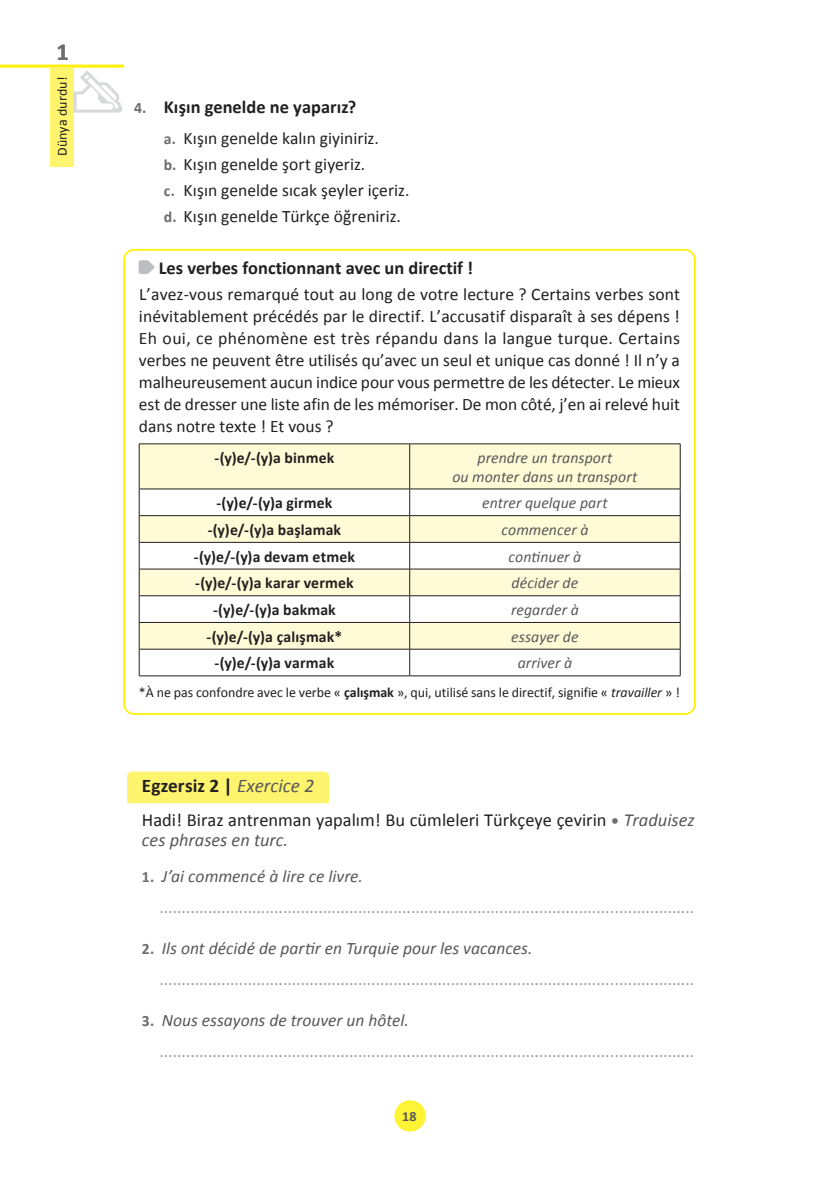
<style>
.page{position:relative;width:819px;height:1191px;background:#fff}
.page>*{position:absolute;margin:0;border:0;box-sizing:border-box;transform-origin:0 0}
.t1{font:700 24.5px "Calibri";color:#6c6d70}
.t2{font:700 19.25px "Calibri";color:#231f20}
.t3{font:18.38px/20.1px "Calibri";color:#231f20}
.t4{font:700 18.38px "Calibri";color:#231f20}
.t5{font:17.5px/21.9px "Calibri";color:#231f20}
.t6{font:17.5px/31.2px "Calibri";color:#939598}
.t7{font:700 15.75px "Calibri";letter-spacing:.01em;color:#231f20}
.t8{font:italic 15.75px/18.4px "Calibri";letter-spacing:.005em;color:#57585a;text-align:center}
.t9{font:14px "Calibri";color:#231f20}
.t10{font:700 14px "Calibri";color:#57585a}
.s1{font-size:15.75px;color:#6c6d70}
.s2{font-weight:700;font-size:15.75px;color:#6c6d70}
.s3{font-weight:700}
.s4{font-style:italic}
.s5{font-weight:400;font-style:italic;color:#57585a}
.s6{font-style:italic;color:#57585a}
</style>
<div class="page">
<hr style="left:0;top:65px;width:124px;height:2px;background:#fff101">
<div style="left:50px;top:67px;width:24px;height:99px;background:#fff46d"></div>
<svg style="left:74px;top:70px;width:48px;height:43px"></svg>
<div style="left:394px;top:1100px;width:31px;height:31px;background:#fff335;border-radius:50%"></div>
<div style="left:123px;top:249px;width:572px;height:466px;border:2px solid #fff101;border-radius:10px"></div>
<div style="left:127px;top:771px;width:202px;height:32px;background:#fff46d"></div>
<div style="left:140px;top:444px;width:540px;height:44px;background:#fffbd6"></div>
<svg style="left:140px;top:489px;width:540px;height:186px"></svg>
<hr style="left:409px;top:444px;width:1px;height:45px;background:#231f20">
<svg style="left:409px;top:489px;width:1px;height:186px"></svg>
<hr style="left:139px;top:443px;width:270px;height:1px;background:#231f20">
<hr style="left:139px;top:444px;width:1px;height:45px;background:#231f20">
<hr style="left:409px;top:443px;width:271px;height:1px;background:#231f20">
<hr style="left:680px;top:444px;width:1px;height:45px;background:#231f20">
<hr style="left:139px;top:488px;width:270px;height:1px;background:#231f20">
<hr style="left:409px;top:488px;width:271px;height:1px;background:#231f20">
<hr style="left:139px;top:515px;width:270px;height:1px;background:#231f20">
<hr style="left:409px;top:515px;width:271px;height:1px;background:#231f20">
<hr style="left:139px;top:542px;width:270px;height:1px;background:#231f20">
<hr style="left:409px;top:542px;width:271px;height:1px;background:#231f20">
<hr style="left:139px;top:569px;width:270px;height:1px;background:#231f20">
<hr style="left:409px;top:569px;width:271px;height:1px;background:#231f20">
<hr style="left:139px;top:595px;width:270px;height:1px;background:#231f20">
<hr style="left:409px;top:595px;width:271px;height:1px;background:#231f20">
<hr style="left:139px;top:622px;width:270px;height:1px;background:#231f20">
<hr style="left:409px;top:622px;width:271px;height:1px;background:#231f20">
<hr style="left:139px;top:649px;width:270px;height:1px;background:#231f20">
<svg style="left:139px;top:489px;width:1px;height:186px"></svg>
<hr style="left:409px;top:649px;width:271px;height:1px;background:#231f20">
<svg style="left:680px;top:489px;width:1px;height:186px"></svg>
<hr style="left:139px;top:675px;width:270px;height:1px;background:#231f20">
<hr style="left:409px;top:675px;width:271px;height:1px;background:#231f20">
<h1 class="t1" style="left:56px;top:36px;width:14px">1</h1>
<p class="t9" style="left:53px;top:156px;width:81px;rotate:-90deg">Dünya durdu!</p>
<p class="t4" style="left:134px;top:95px;width:224px"><span class="s1">4.</span> Kışın genelde ne yaparız?</p>
<p class="t5" style="left:164px;top:125px;width:247px;line-height:25.9px"><span class="s2">a.</span> Kışın genelde kalın giyiniriz.<br><span class="s2">b.</span> Kışın genelde şort giyeriz.<br><span class="s2">c.</span> Kışın genelde sıcak şeyler içeriz. <span class="s2">d.</span> Kışın genelde Türkçe öğreniriz.</p>
<p class="t4" style="left:139px;top:256px;width:336px"><sub>ղ</sub> Les verbes fonctionnant avec un directif !</p>
<p class="t5" style="left:139px;top:284px;width:542px;text-align:justify">L’avez-vous remarqué tout au long de votre lecture ? Certains verbes sont inévitablement précédés par le directif. L’accusatif disparaît à ses dépens !<br>Eh oui, ce phénomène est très répandu dans la langue turque. Certains verbes ne peuvent être utilisés qu’avec un seul et unique cas donné ! Il n’y a malheureusement aucun indice pour vous permettre de les détecter. Le mieux est de dresser une liste afin de les mémoriser. De mon côté, j’en ai relevé huit dans notre texte ! Et vous ?</p>
<p class="t7" style="left:214px;top:448px;width:121px">-(y)e/-(y)a binmek</p>
<p class="t8" style="left:452px;top:448px;width:187px">prendre un transport<br>ou monter dans un transport</p>
<p class="t7" style="left:216px;top:493px;width:118px">-(y)e/-(y)a girmek</p>
<p class="t8" style="left:482px;top:493px;width:127px">entrer quelque part</p>
<p class="t7" style="left:208px;top:519px;width:135px">-(y)e/-(y)a başlamak</p>
<p class="t8" style="left:501px;top:520px;width:88px">commencer à</p>
<p class="t7" style="left:194px;top:546px;width:163px">-(y)e/-(y)a devam etmek</p>
<p class="t8" style="left:508px;top:546px;width:74px">continuer à</p>
<p class="t7" style="left:195px;top:573px;width:160px">-(y)e/-(y)a karar vermek</p>
<p class="t8" style="left:511px;top:573px;width:68px">décider de</p>
<p class="t7" style="left:213px;top:600px;width:124px">-(y)e/-(y)a bakmak</p>
<p class="t8" style="left:511px;top:600px;width:69px">regarder à</p>
<p class="t7" style="left:206px;top:626px;width:137px">-(y)e/-(y)a çalışmak*</p>
<p class="t8" style="left:511px;top:627px;width:69px">essayer de</p>
<p class="t7" style="left:214px;top:653px;width:121px">-(y)e/-(y)a varmak</p>
<p class="t8" style="left:517px;top:653px;width:56px">arriver à</p>
<p class="t9" style="left:139px;top:683px;width:542px">*À ne pas confondre avec le verbe « <span class="s3">çalışmak</span> », qui, utilisé sans le directif, signifie « <span class="s4">travailler</span> » !</p>
<p class="t2" style="left:142px;top:774px;width:174px">Egzersiz 2 | <span class="s5">Exercice 2</span></p>
<p class="t3" style="left:142px;top:810px;width:554px">Hadi! Biraz antrenman yapalım! Bu cümleleri Türkçeye çevirin <span class="s2">•</span> <span class="s6">Traduisez ces phrases en turc.</span></p>
<p class="t6" style="left:159px;top:860px;width:536px;text-indent:-17px"><span class="s2">1.</span> <span class="s6">J’ai commencé à lire ce livre. </span>.........................................................................................................................</p>
<p class="t6" style="left:159px;top:932px;width:536px;text-indent:-17px"><span class="s2">2.</span> <span class="s6">Ils ont décidé de partir en Turquie pour les vacances. </span>.........................................................................................................................</p>
<p class="t6" style="left:159px;top:1005px;width:536px;text-indent:-17px"><span class="s2">3.</span> <span class="s6">Nous essayons de trouver un hôtel. </span>.........................................................................................................................</p>
<p class="t10" style="left:402px;top:1107px;width:16px">18</p>
</div>
